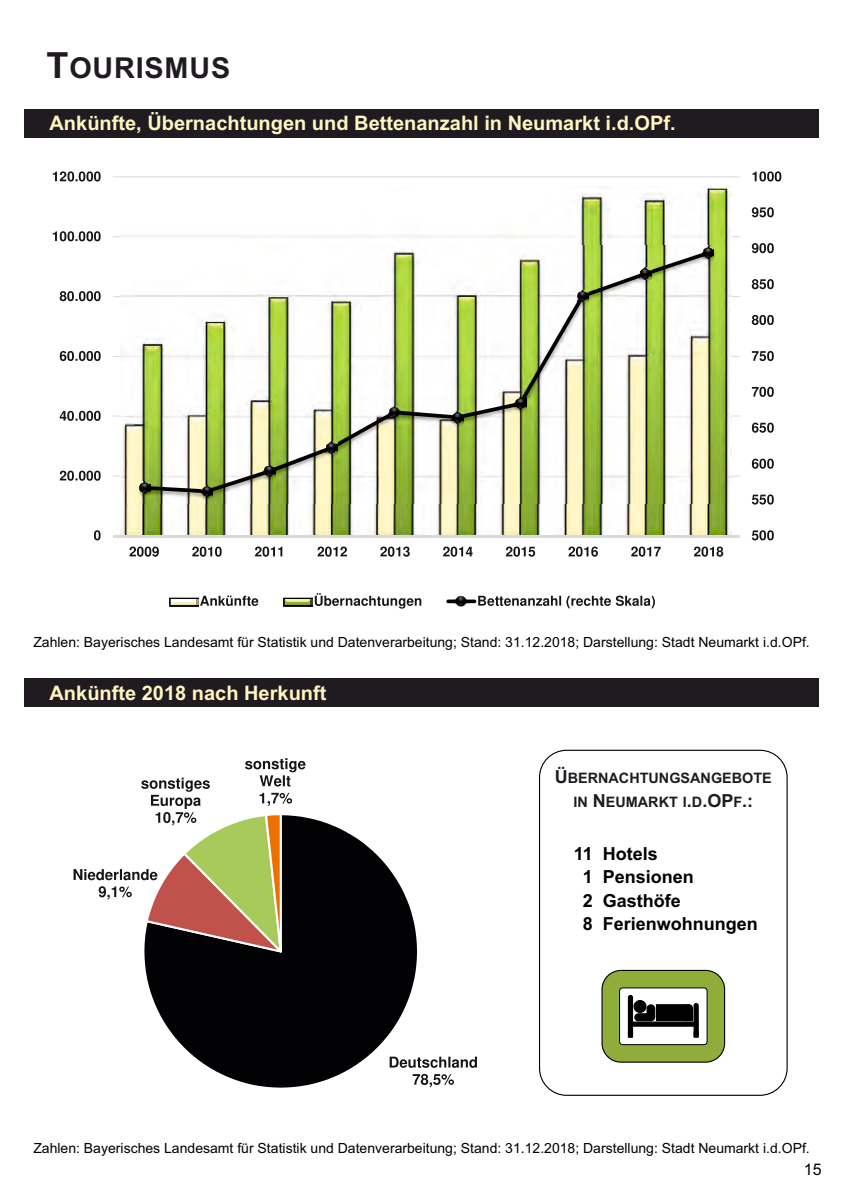
<style>
.page{position:relative;width:842px;height:1193px;background:#fff}
.page>*{position:absolute;margin:0;border:0;box-sizing:border-box;transform-origin:0 0}
.t1{font:700 28.8px "Arial";letter-spacing:.03em;color:#201b21}
.t2{font:700 20px "Arial";color:#fff6c0}
.t3{font:700 18px/23.4px "Arial";color:#000}
.t4{font:16px "Arial";color:#000}
.t5{font:700 14.4px/24.2px "Arial";color:#201b21;text-align:center}
.t6{font:14px "Arial";color:#000}
.s1{font-size:36px}
.s2{font-size:18px}
</style>
<div class="page">
<svg style="left:144px;top:817px;width:273px;height:271px;fill:#020103"></svg>
<svg style="left:389px;top:1056px;width:88px;height:12px"></svg>
<svg style="left:412px;top:1074px;width:42px;height:13px"></svg>
<svg style="left:74px;top:758px;width:231px;height:194px"></svg>
<div style="left:539px;top:750px;width:248px;height:346px;border:1px solid #000;border-radius:27px"></div>
<div style="left:24px;top:109px;width:794px;height:28px;background:#201b21"></div>
<div style="left:24px;top:679px;width:794px;height:28px;background:#201b21"></div>
<div style="left:601px;top:970px;width:124px;height:93px;background:#8ead3a;border:1px solid #000;border-radius:19px"></div>
<div style="left:619px;top:988px;width:88px;height:57px;background:#fff;border:1px solid #000;border-radius:3px"></div>
<div style="left:634px;top:1013px;width:20px;height:8px;background:#000;border:1px solid #000;border-radius:3px"></div>
<div style="left:646px;top:1004px;width:9px;height:17px;background:#000;border:1px solid #000;border-radius:4px"></div>
<div style="left:633px;top:1000px;width:13px;height:13px;background:#000;border:1px solid #000;border-radius:50%"></div>
<div style="left:655px;top:1004px;width:34px;height:17px;background:#000;border:1px solid #000"></div>
<div style="left:684px;top:1016px;width:9px;height:5px;background:#000"></div>
<div style="left:684px;top:1004px;width:9px;height:17px;background:#000;border:1px solid #000;border-radius:4px"></div>
<svg style="left:627px;top:995px;width:6px;height:43px"></svg>
<svg style="left:627px;top:1031px;width:6px;height:7px"></svg>
<svg style="left:693px;top:1003px;width:5px;height:34px"></svg>
<svg style="left:693px;top:1031px;width:5px;height:7px"></svg>
<svg style="left:628px;top:1021px;width:70px;height:6px"></svg>
<hr style="left:113px;top:476px;width:626px;height:1px;background:#dadada">
<hr style="left:113px;top:415px;width:626px;height:1px;background:#dadada">
<hr style="left:113px;top:356px;width:626px;height:1px;background:#dadada">
<hr style="left:113px;top:296px;width:626px;height:1px;background:#dadada">
<hr style="left:113px;top:236px;width:626px;height:1px;background:#dadada">
<hr style="left:113px;top:176px;width:626px;height:1px;background:#dadada">
<img style="left:120px;top:187px;width:611px;height:348px">
<hr style="left:113px;top:535px;width:626px;height:2px;background:#dadada">
<img style="left:134px;top:246px;width:583px;height:257px">
<svg style="left:142px;top:251px;width:568px;height:242px"></svg>
<svg style="left:138px;top:482px;width:12px;height:11px"></svg>
<svg style="left:201px;top:485px;width:12px;height:12px"></svg>
<svg style="left:263px;top:465px;width:12px;height:12px"></svg>
<svg style="left:326px;top:441px;width:12px;height:13px"></svg>
<svg style="left:388px;top:406px;width:12px;height:12px"></svg>
<svg style="left:451px;top:411px;width:12px;height:13px"></svg>
<svg style="left:514px;top:398px;width:12px;height:12px"></svg>
<svg style="left:576px;top:290px;width:12px;height:12px"></svg>
<svg style="left:639px;top:267px;width:12px;height:13px"></svg>
<svg style="left:702px;top:247px;width:11px;height:12px"></svg>
<svg style="left:751px;top:530px;width:22px;height:10px"></svg>
<svg style="left:751px;top:494px;width:22px;height:11px"></svg>
<svg style="left:751px;top:459px;width:22px;height:10px"></svg>
<svg style="left:751px;top:423px;width:22px;height:10px"></svg>
<svg style="left:751px;top:387px;width:22px;height:10px"></svg>
<svg style="left:751px;top:351px;width:22px;height:10px"></svg>
<svg style="left:751px;top:315px;width:22px;height:10px"></svg>
<svg style="left:751px;top:279px;width:22px;height:10px"></svg>
<svg style="left:751px;top:243px;width:22px;height:10px"></svg>
<svg style="left:751px;top:207px;width:22px;height:10px"></svg>
<svg style="left:752px;top:171px;width:29px;height:11px"></svg>
<svg style="left:94px;top:530px;width:7px;height:10px"></svg>
<svg style="left:60px;top:471px;width:41px;height:10px"></svg>
<svg style="left:60px;top:411px;width:41px;height:10px"></svg>
<svg style="left:60px;top:351px;width:41px;height:10px"></svg>
<svg style="left:60px;top:291px;width:41px;height:10px"></svg>
<svg style="left:53px;top:231px;width:48px;height:10px"></svg>
<svg style="left:53px;top:171px;width:48px;height:11px"></svg>
<svg style="left:129px;top:546px;width:594px;height:11px"></svg>
<img style="left:169px;top:597px;width:29px;height:9px">
<svg style="left:200px;top:595px;width:58px;height:11px"></svg>
<img style="left:283px;top:597px;width:30px;height:9px">
<svg style="left:315px;top:593px;width:106px;height:16px"></svg>
<svg style="left:446px;top:599px;width:30px;height:4px"></svg>
<svg style="left:455px;top:595px;width:11px;height:12px"></svg>
<svg style="left:478px;top:596px;width:176px;height:12px"></svg>
<hr style="left:113px;top:536px;width:626px;height:2px;background:#dadada">
<h1 class="t1" style="left:46px;top:57px;width:185px"><span class="s1">T</span>OURISMUS</h1>
<h2 class="t2" style="left:49px;top:116px;width:627px">Ankünfte, Übernachtungen und Bettenanzahl in Neumarkt i.d.OPf.</h2>
<p class="t6" style="left:33px;top:636px;width:777px">Zahlen: Bayerisches Landesamt für Statistik und Datenverarbeitung; Stand: 31.12.2018; Darstellung: Stadt Neumarkt i.d.OPf.</p>
<h2 class="t2" style="left:49px;top:685px;width:278px">Ankünfte 2018 nach Herkunft</h2>
<p class="t5" style="left:554px;top:767px;width:218px"><span class="s2">Ü</span>BERNACHTUNGSANGEBOTE<br>IN <span class="s2">N</span>EUMARKT I<span class="s2">.</span>D<span class="s2">.OP</span>F<span class="s2">.:</span></p>
<p class="t3" style="left:582px;top:844px;width:177px;text-indent:-9px">11 Hotels<br>1 Pensionen<br>2 Gasthöfe<br>8 Ferienwohnungen</p>
<p class="t6" style="left:33px;top:1143px;width:777px">Zahlen: Bayerisches Landesamt für Statistik und Datenverarbeitung; Stand: 31.12.2018; Darstellung: Stadt Neumarkt i.d.OPf.</p>
<p class="t4" style="left:803px;top:1163px;width:19px">15</p>
</div>
